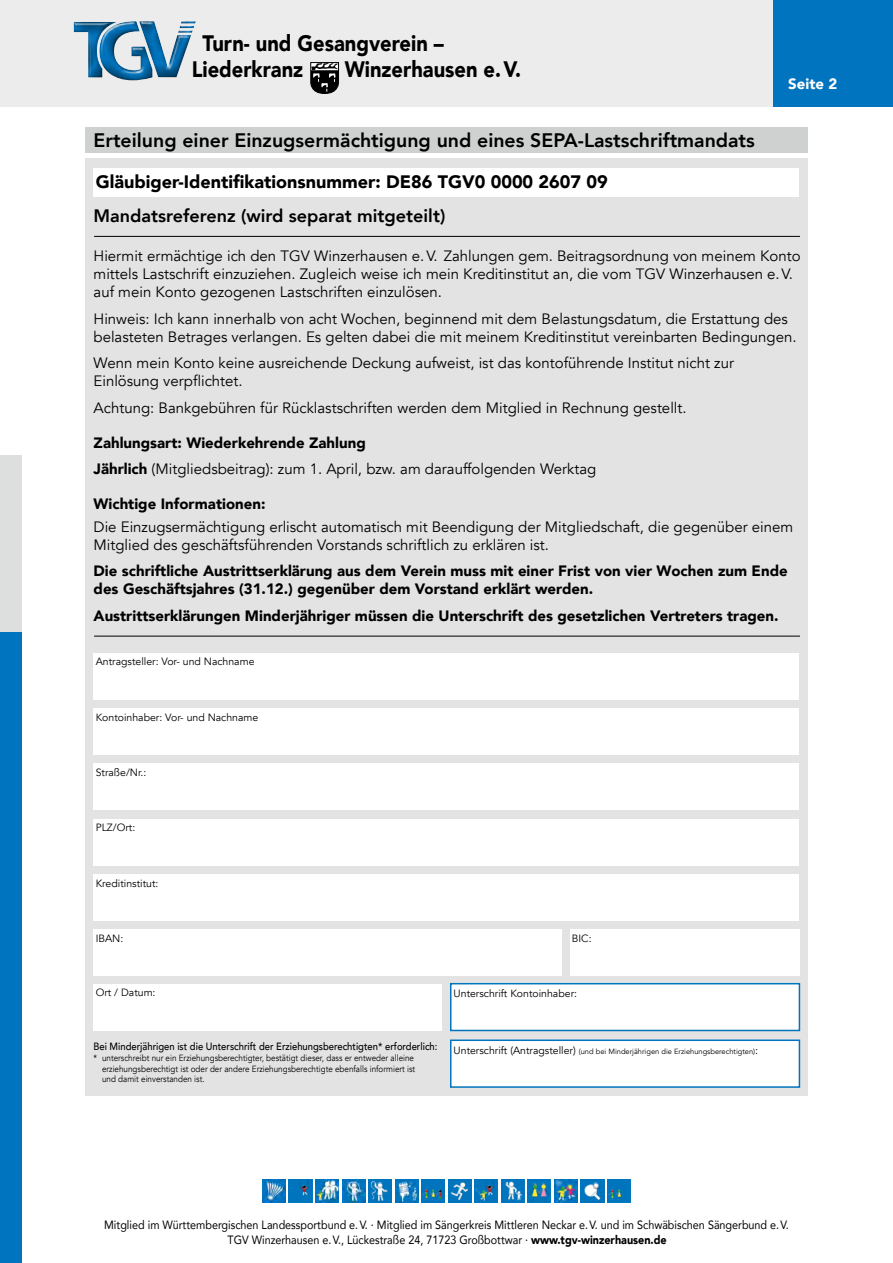
<style>
.page{position:relative;width:893px;height:1263px;background:#fff}
.page>*{position:absolute;margin:0;border:0;box-sizing:border-box;transform-origin:0 0}
.t1{font:900 22.35px/26.1px "Avenir";color:#000;scale:.9 1}
.t2{font:800 19.5px "Avenir";color:#000}
.t3{font:900 18px "Avenir";color:#000}
.t4{font:800 18px "Avenir";color:#000}
.t5{font:15px/18px "Avenir";color:#000}
.t6{font:900 15px/18px "Avenir";color:#000}
.t7{font:900 15px "Avenir";color:#fff}
.t8{font:12px "Avenir";color:#000;scale:.9 1}
.t9{font:10.5px "Avenir";color:#000}
.t10{font:500 10.5px "Avenir";color:#000;scale:.9 1}
.t11{font:9px/10.8px "Avenir";color:#000;scale:.9 1}
.t12{font:7.5px "Avenir";color:#000}
.s1{font-weight:900}
.s2{font-size:10.5px}
</style>
<div class="page">
<div style="left:0;top:0;width:893px;height:106px;background:#ececec"></div>
<div style="left:774px;top:0;width:119px;height:106px;background:#0074be"></div>
<div style="left:71px;top:20px;width:128px;height:63px;background:#000;opacity:.75"></div>
<svg style="left:310px;top:62px;width:29px;height:32px"></svg>
<div style="left:0;top:631px;width:21px;height:632px;background:#0074be"></div>
<div style="left:0;top:455px;width:21px;height:176px;background:#dddede"></div>
<img style="left:262px;top:1179px;width:24px;height:23px">
<img style="left:289px;top:1179px;width:23px;height:23px">
<img style="left:315px;top:1179px;width:24px;height:23px">
<img style="left:342px;top:1179px;width:23px;height:23px">
<img style="left:369px;top:1179px;width:23px;height:23px">
<img style="left:395px;top:1179px;width:23px;height:23px">
<img style="left:422px;top:1179px;width:23px;height:23px">
<img style="left:448px;top:1179px;width:23px;height:23px">
<img style="left:475px;top:1179px;width:23px;height:23px">
<img style="left:501px;top:1179px;width:23px;height:23px">
<img style="left:528px;top:1179px;width:23px;height:23px">
<img style="left:554px;top:1179px;width:23px;height:23px">
<img style="left:581px;top:1179px;width:23px;height:23px">
<img style="left:607px;top:1179px;width:24px;height:23px">
<div style="left:85px;top:158px;width:723px;height:938px;background:#e3e3e3"></div>
<div style="left:85px;top:128px;width:723px;height:25px;background:#cfd0d0"></div>
<div style="left:94px;top:874px;width:705px;height:47px;background:#fff"></div>
<div style="left:94px;top:168px;width:705px;height:29px;background:#fff"></div>
<div style="left:94px;top:708px;width:705px;height:47px;background:#fff"></div>
<div style="left:94px;top:763px;width:705px;height:47px;background:#fff"></div>
<div style="left:94px;top:819px;width:705px;height:46px;background:#fff"></div>
<div style="left:94px;top:653px;width:705px;height:46px;background:#fff"></div>
<div style="left:94px;top:929px;width:468px;height:47px;background:#fff"></div>
<div style="left:570px;top:929px;width:229px;height:47px;background:#fff"></div>
<div style="left:451px;top:984px;width:348px;height:46px;background:#fff"></div>
<div style="left:450px;top:983px;width:350px;height:48px;border:2px solid #0074be"></div>
<div style="left:94px;top:984px;width:348px;height:46px;background:#fff"></div>
<div style="left:451px;top:1040px;width:348px;height:47px;background:#fff"></div>
<div style="left:450px;top:1039px;width:350px;height:49px;border:2px solid #0074be"></div>
<hr style="left:94px;top:236px;width:706px;height:1px;background:#000">
<hr style="left:94px;top:636px;width:706px;height:1px;background:#000">
<p class="t1" style="left:192px;top:30px;width:282px;text-indent:11px">Turn- und Gesangverein –<br>Liederkranz</p>
<p class="t1" style="left:345px;top:56px;width:197px">Winzerhausen e.V.</p>
<p class="t2" style="left:94px;top:125px;width:663px">Erteilung einer Einzugsermächtigung und eines SEPA-Lastschriftmandats</p>
<p class="t3" style="left:96px;top:166px;width:514px">Gläubiger-Identifikationsnummer: DE86 TGV0 0000 2607 09</p>
<p class="t7" style="left:788px;top:71px;width:51px">Seite 2</p>
<p class="t4" style="left:94px;top:202px;width:353px">Mandatsreferenz (wird separat mitgeteilt)</p>
<p class="t5" style="left:94px;top:247px;width:708px">Hiermit ermächtige ich den TGV Winzerhausen e.V. Zahlungen gem. Beitragsordnung von meinem Konto mittels Lastschrift einzuziehen. Zugleich weise ich mein Kreditinstitut an, die vom TGV Winzerhausen e.V. auf mein Konto gezogenen Lastschriften einzulösen.</p>
<p class="t5" style="left:94px;top:310px;width:704px">Hinweis: Ich kann innerhalb von acht Wochen, beginnend mit dem Belastungsdatum, die Erstattung des belasteten Betrages verlangen. Es gelten dabei die mit meinem Kreditinstitut vereinbarten Bedingungen.</p>
<p class="t5" style="left:94px;top:354px;width:642px">Wenn mein Konto keine ausreichende Deckung aufweist, ist das kontoführende Institut nicht zur<br>Einlösung verpflichtet.</p>
<p class="t5" style="left:94px;top:399px;width:595px">Achtung: Bankgebühren für Rücklastschriften werden dem Mitglied in Rechnung gestellt.</p>
<p class="t6" style="left:94px;top:433px;width:274px">Zahlungsart: Wiederkehrende Zahlung</p>
<p class="t5" style="left:94px;top:460px;width:504px"><span class="s1">Jährlich</span> (Mitgliedsbeitrag): zum 1. April, bzw. am darauffolgenden Werktag</p>
<p class="t6" style="left:94px;top:495px;width:173px">Wichtige Informationen:</p>
<p class="t5" style="left:94px;top:518px;width:701px">Die Einzugsermächtigung erlischt automatisch mit Beendigung der Mitgliedschaft, die gegenüber einem<br>Mitglied des geschäftsführenden Vorstands schriftlich zu erklären ist.</p>
<p class="t6" style="left:94px;top:562px;width:696px">Die schriftliche Austrittserklärung aus dem Verein muss mit einer Frist von vier Wochen zum Ende des Geschäftsjahres (31.12.) gegenüber dem Vorstand erklärt werden.</p>
<p class="t6" style="left:94px;top:606px;width:686px">Austrittserklärungen Minderjähriger müssen die Unterschrift des gesetzlichen Vertreters tragen.</p>
<p class="t9" style="left:96px;top:655px;width:160px">Antragsteller: Vor- und Nachname</p>
<p class="t9" style="left:96px;top:711px;width:164px">Kontoinhaber: Vor- und Nachname</p>
<p class="t9" style="left:96px;top:766px;width:52px">Straße/Nr.:</p>
<p class="t9" style="left:96px;top:821px;width:41px">PLZ/Ort:</p>
<p class="t9" style="left:96px;top:877px;width:64px">Kreditinstitut:</p>
<p class="t9" style="left:96px;top:932px;width:29px">IBAN:</p>
<p class="t9" style="left:572px;top:932px;width:21px">BIC:</p>
<p class="t9" style="left:96px;top:986px;width:61px">Ort / Datum:</p>
<p class="t9" style="left:454px;top:987px;width:125px">Unterschrift Kontoinhaber:</p>
<p class="t10" style="left:94px;top:1037px;width:384px">Bei Minderjährigen ist die Unterschrift der Erziehungsberechtigten* erforderlich:</p>
<p class="t11" style="left:102px;top:1052px;width:350px;text-indent:-9px">* unterschreibt nur ein Erziehungsberechtigter, bestätigt dieser, dass er entweder alleine erziehungsberechtigt ist oder der andere Erziehungsberechtigte ebenfalls informiert ist und damit einverstanden ist.</p>
<p class="t12" style="left:454px;top:1046px;width:306px"><span class="s2">Unterschrift (Antragsteller)</span> (und bei Minderjährigen die Erziehungsberechtigten)<span class="s2">:</span></p>
<p class="t8" style="left:104px;top:1215px;width:762px">Mitglied im Württembergischen Landessportbund e.V. · Mitglied im Sängerkreis Mittleren Neckar e.V. und im Schwäbischen Sängerbund e.V.</p>
<p class="t8" style="left:227px;top:1230px;width:490px">TGV Winzerhausen e.V., Lückestraße 24, 71723 Großbottwar · <span class="s1">www.tgv-winzerhausen.de</span></p>
</div>
